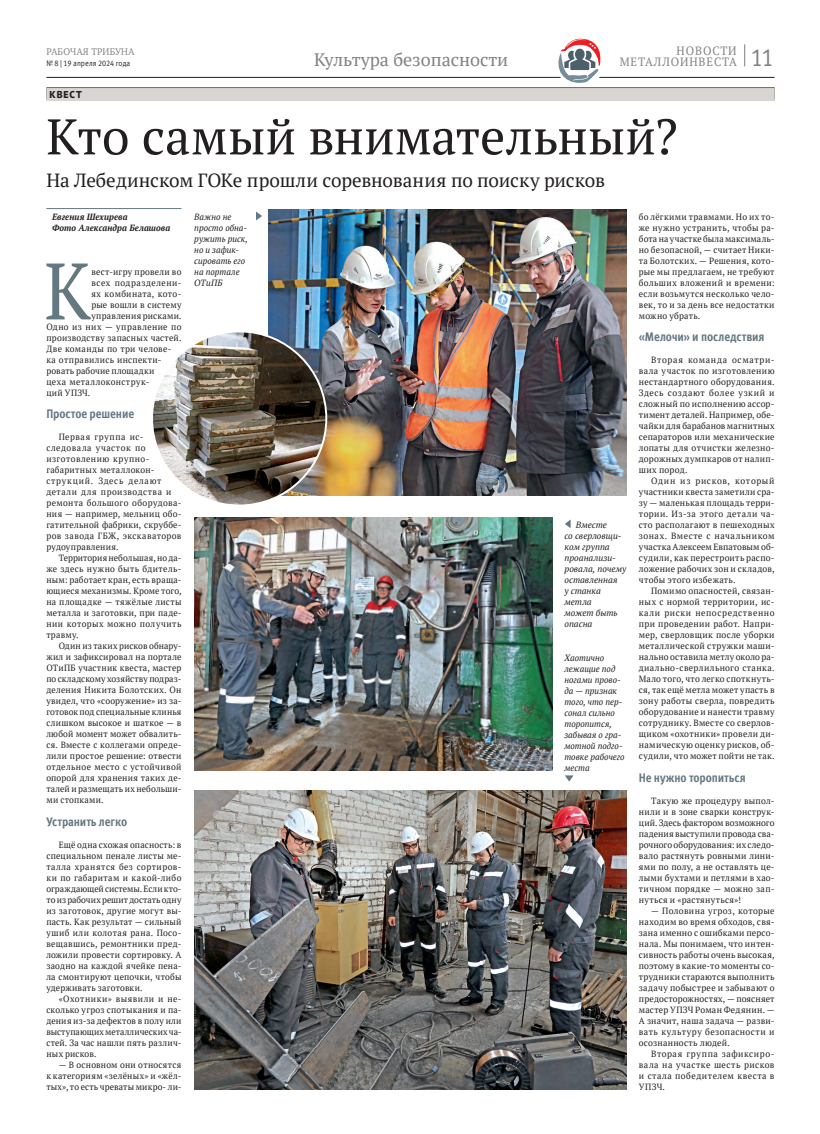
<style>
.page{position:relative;width:820px;height:1134px;background:#fff}
.page>*{position:absolute;margin:0;border:0;box-sizing:border-box;transform-origin:0 0}
.Буквица{font:79.8px "PT Serif";color:#647882;scale:.9 1}
.Заголовок_50{font:50px "PT Serif";color:#231f20}
.t1{font:21px "Modern Pictograms";color:#647882;scale:.67 1}
.Подзаголовок{font:19px "PT Serif";letter-spacing:-.01em;color:#231f20}
.Колонтитул_рубрика{font:18px "PT Serif";color:#808285}
.Текст_ПОДЗАГ{font:700 12.5px "Meta Offc Pro";letter-spacing:-.01em;color:#647882;scale:.9 1}
.t2{font:12px/11px "PT Serif";letter-spacing:.08em;color:#808285;scale:.95 1}
.t3{font:10px "Charter C";letter-spacing:.03em;color:#808285;scale:.92 1}
.Рубрика{font:800 10px "PT Sans Pro";letter-spacing:.09em;color:#231f20}
.Текст_основной{font:9px/11px "PT Serif";letter-spacing:.035em;color:#231f20;text-align:justify;scale:.96 1}
.Текст_основной-2{font:9px/11px "PT Serif";letter-spacing:.035em;color:#231f20;text-align:justify}
.Текст_основной-3{font:italic 9px/11px "PT Serif";color:#231f20;scale:.96 1}
.Буквица-2{font:9px "PT Serif";letter-spacing:.03em;color:#231f20;scale:.96 1}
.Текст_основной-4{font:italic 9px/11px "PT Serif";color:#231f20}
.Буквица-3{font:9px "PT Serif";letter-spacing:.05em;color:#231f20;scale:.96 1}
.Автор{font:italic 700 9px/11px "PT Serif";letter-spacing:.005em;color:#231f20;scale:.95 1}
.Буквица-4{font:9px "PT Serif";letter-spacing:.06em;color:#231f20;scale:.96 1}
.t4{font:8px "Meta Offc Pro Norm";letter-spacing:.01em;color:#231f20;scale:.9 1}
.s1{font-family:"Meta Offc Pro Norm";font-size:25px}
</style>
<div class="page">
<svg style="left:744px;top:44px;width:1px;height:22px"></svg>
<hr style="left:46px;top:77px;width:728px;height:1px;background:#231f20">
<svg style="left:256px;top:212px;width:6px;height:8px"></svg>
<svg style="left:565px;top:775px;width:8px;height:6px"></svg>
<div style="left:46px;top:87px;width:728px;height:12px;background:#757373"></div>
<div style="left:46px;top:88px;width:728px;height:13px;background:#d9d5d1"></div>
<hr style="left:46px;top:208px;width:135px;height:1px;background:#647882">
<img style="left:268px;top:209px;width:358px;height:286px">
<img style="left:195px;top:517px;width:357px;height:253px">
<img style="left:152px;top:331px;width:174px;height:174px;border-radius:87px">
<img style="left:194px;top:791px;width:432px;height:298px">
<svg style="left:558px;top:39px;width:42px;height:44px"></svg>
<h3 class="t2" style="left:619px;top:45px;width:164px;text-indent:57px">НОВОСТИ<br>МЕТАЛЛОИНВЕСТА <span class="s1">11</span></h3>
<p class="t3" style="left:46px;top:46px;width:97px">РАБОЧАЯ ТРИБУНА</p>
<p class="t4" style="left:46px;top:58px;width:95px">№ 8 | 19 апреля 2024 года</p>
<p class="Колонтитул_рубрика" style="left:314px;top:48px;width:196px">Культура безопасности</p>
<p class="Рубрика" style="left:50px;top:88px;width:34px">КВЕСТ</p>
<p class="Заголовок_50" style="left:46px;top:104px;width:632px">Кто самый внимательный?</p>
<p class="Подзаголовок" style="left:46px;top:168px;width:560px">На Лебединском ГОКе прошли соревнования по поиску рисков</p>
<p class="Автор" style="left:52px;top:212px;width:126px">Евгения Шехирева<br>Фото Александра Белашова</p>
<p class="Буквица" style="left:44px;top:239px;width:53px">К</p>
<p class="Буквица-2" style="left:91px;top:266px;width:95px">вест-игру провели во</p>
<p class="Текст_основной" style="left:638px;top:212px;width:143px">бо лёгкими травмами. Но их то&shy;же нужно устранить, чтобы ра&shy;бота на участке была максималь&shy;но безопасной, — считает Ники&shy;та Болотских. — Решения, кото&shy;рые мы предлагаем, не требуют больших вложений и времени: если возьмутся несколько чело&shy;век, то и за день все недостатки можно убрать.</p>
<p class="Текст_ПОДЗАГ" style="left:638px;top:327px;width:141px">«Мелочи» и последствия</p>
<p class="Текст_основной-2" style="left:638px;top:355px;width:137px;text-indent:12px">Вторая команда осматри&shy;вала участок по изготовлению нестандартного оборудования.<br>Здесь создают более узкий и сложный по исполнению ассор&shy;тимент деталей. Например, обе&shy;чайки для барабанов магнитных сепараторов или механические лопаты для отчистки железно&shy;дорожных думпкаров от налип&shy;ших пород.</p>
<p class="Текст_основной-2" style="left:638px;top:476px;width:137px;text-indent:12px">Один из рисков, который участники квеста заметили сра&shy;зу — маленькая площадь терри&shy;тории. Из-за этого детали ча&shy;сто располагают в пешеходных зонах. Вместе с начальником участка Алексеем Евпатовым об&shy;судили, как перестроить распо&shy;ложение рабочих зон и складов, чтобы этого избежать.</p>
<p class="Текст_основной-2" style="left:638px;top:586px;width:137px;text-indent:12px">Помимо опасностей, связан&shy;ных с нормой территории, ис&shy;кали риски непосредственно при проведении работ. Напри&shy;мер, сверловщик после уборки металлической стружки маши&shy;нально оставила метлу около ра&shy;диально-сверлильного станка.<br>Мало того, что легко споткнуть&shy;ся, так ещё метла может упасть в зону работы сверла, повредить оборудование и нанести травму сотруднику. Вместе со сверлов&shy;щиком «охотники» провели ди&shy;намическую оценку рисков, об&shy;судили, что может пойти не так.</p>
<p class="Текст_ПОДЗАГ" style="left:638px;top:767px;width:120px">Не нужно торопиться</p>
<p class="Текст_основной-2" style="left:638px;top:795px;width:137px;text-indent:12px">Такую же процедуру выпол&shy;нили и в зоне сварки конструк&shy;ций. Здесь фактором возможного падения выступили провода сва&shy;рочного оборудования: их следо&shy;вало растянуть ровными лини&shy;ями по полу, а не оставлять це&shy;лыми бухтами и петлями в хао&shy;тичном порядке — можно зап&shy;нуться и «растянуться»!</p>
<p class="Текст_основной-2" style="left:638px;top:905px;width:137px;text-indent:12px">— Половина угроз, которые находим во время обходов, свя&shy;зана именно с ошибками персо&shy;нала. Мы понимаем, что интен&shy;сивность работы очень высокая, поэтому в какие-то моменты со&shy;трудники стараются выполнить задачу побыстрее и забывают о предосторожностях, — поясняет мастер УПЗЧ Роман Федянин. — А значит, наша задача — разви&shy;вать культуру безопасности и осознанность людей.</p>
<p class="Текст_основной-2" style="left:638px;top:1048px;width:137px;text-indent:12px">Вторая группа зафиксиро&shy;вала на участке шесть рисков и стала победителем квеста в УПЗЧ.</p>
<p class="Текст_основной-3" style="left:194px;top:212px;width:57px">Важно не просто обна&shy;ружить риск, но и зафик&shy;сировать его на портале<br>ОТиПБ</p>
<p class="Буквица-4" style="left:91px;top:277px;width:95px">всех подразделени-</p>
<p class="Буквица-2" style="left:91px;top:288px;width:95px">ях комбината, кото-</p>
<p class="Буквица-2" style="left:91px;top:299px;width:95px">рые вошли в систему</p>
<p class="Буквица-2" style="left:91px;top:310px;width:95px">управления рисками.</p>
<p class="Буквица-3" style="left:46px;top:321px;width:142px">Одно из них — управление по</p>
<p class="Буквица-2" style="left:46px;top:332px;width:142px">производству запасных частей.</p>
<p class="Буквица-2" style="left:46px;top:343px;width:132px">Две команды по три челове-</p>
<p class="Буквица-2" style="left:46px;top:354px;width:121px">ка отправились инспекти-</p>
<p class="Буквица-2" style="left:46px;top:365px;width:114px">ровать рабочие площадки</p>
<p class="Буквица-3" style="left:46px;top:376px;width:109px">цеха металлоконструк-</p>
<p class="Буквица-2" style="left:46px;top:387px;width:47px">ций УПЗЧ.</p>
<p class="Текст_ПОДЗАГ" style="left:46px;top:404px;width:99px">Простое решение</p>
<p class="Текст_основной" style="left:46px;top:432px;width:142px;text-align:left;text-indent:12px">Первая группа ис&shy;следовала участок по изготовлению крупно&shy;габаритных металлокон&shy;струкций. Здесь делают детали для производства и ремонта большого оборудова&shy;ния — например, мельниц обо&shy;гатительной фабрики, скруббе&shy;ров завода ГБЖ, экскаваторов рудоуправления.</p>
<p class="Текст_основной" style="left:46px;top:553px;width:142px;text-indent:12px">Территория небольшая, но да&shy;же здесь нужно быть бдитель&shy;ным: работает кран, есть враща&shy;ющиеся механизмы. Кроме того, на площадке — тяжёлые листы металла и заготовки, при паде&shy;нии которых можно получить травму.</p>
<p class="Текст_основной" style="left:46px;top:641px;width:142px;text-indent:12px">Один из таких рисков обнару&shy;жил и зафиксировал на портале ОТиПБ участник квеста, мастер по складскому хозяйству подраз&shy;деления Никита Болотских. Он увидел, что «сооружение» из за&shy;готовок под специальные клинья слишком высокое и шаткое — в любой момент может обвалить&shy;ся. Вместе с коллегами опреде&shy;лили простое решение: отвести отдельное место с устойчивой опорой для хранения таких де&shy;талей и размещать их небольши&shy;ми стопками.</p>
<p class="Текст_ПОДЗАГ" style="left:46px;top:811px;width:91px">Устранить легко</p>
<p class="Текст_основной" style="left:46px;top:839px;width:142px;text-indent:12px">Ещё одна схожая опасность: в специальном пенале листы ме&shy;талла хранятся без сортиров&shy;ки по габаритам и какой-либо ограждающей системы. Если кто&shy;то из рабочих решит достать одну из заготовок, другие могут вы&shy;пасть. Как результат — сильный ушиб или колотая рана. Посо&shy;вещавшись, ремонтники пред&shy;ложили провести сортировку. А заодно на каждой ячейке пена&shy;ла смонтируют цепочки, чтобы удерживать заготовки.</p>
<p class="Текст_основной" style="left:46px;top:993px;width:142px;text-indent:12px">«Охотники» выявили и не&shy;сколько угроз спотыкания и па&shy;дения из-за дефектов в полу или выступающих металлических ча&shy;стей. За час нашли пять различ&shy;ных рисков.</p>
<p class="Текст_основной" style="left:46px;top:1059px;width:142px;text-indent:12px">— В основном они относятся к категориям «зелёных» и «жёл&shy;тых», то есть чреваты микро- ли-</p>
<p class="t1" style="left:564px;top:513px;width:13px">&lt;</p>
<p class="Текст_основной-4" style="left:564px;top:520px;width:63px;text-indent:11px">Вместе<br>со сверловщи&shy;ком группа проанализи&shy;ровала, почему оставленная<br>у станка метла<br>может быть опасна</p>
<p class="Текст_основной-3" style="left:564px;top:652px;width:64px">Хаотично лежащие под ногами прово&shy;да — признак того, что пер&shy;сонал сильно торопится, забывая о гра&shy;мотной подго&shy;товке рабочего места</p>
</div>
